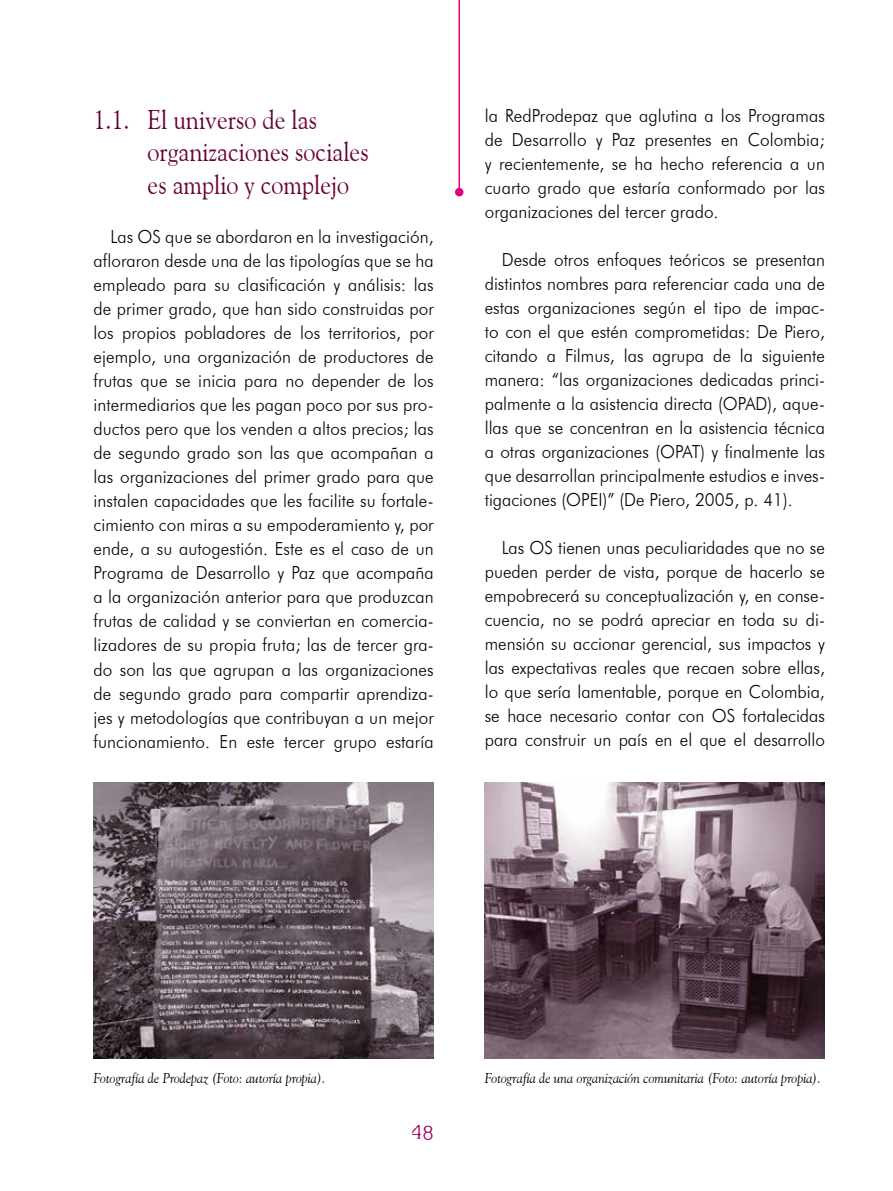
<style>
.page{position:relative;width:893px;height:1191px;background:#fff}
.page>*{position:absolute;margin:0;border:0;box-sizing:border-box;transform-origin:0 0}
.t1{font:27px/32.4px "Goudy Old Style BT";color:#690036;scale:.9 1}
.t2{font:21px "My type of font";color:#a00057}
.t3{font:300 18px/24px "Futura BT";color:#000;text-align:justify;scale:.95 1}
.t4{font:italic 14.25px "Goudy Old Style BT";color:#000;scale:.95 1}
</style>
<div class="page">
<hr style="left:458px;top:0;width:2px;height:192px;background:#e2007a">
<div style="left:455px;top:188px;width:8px;height:8px;background:#e2007a;border-radius:50%"></div>
<img style="left:94px;top:782px;width:340px;height:277px">
<img style="left:485px;top:782px;width:340px;height:277px">
<h1 class="t1" style="left:148px;top:103px;width:247px;text-indent:-54px">1.1. El universo de las organizaciones sociales es amplio y complejo</h1>
<p class="t3" style="left:94px;top:225px;width:360px;text-indent:17px">Las OS que se abordaron en la investigación, afloraron desde una de las tipologías que se ha empleado para su clasificación y análisis: las de primer grado, que han sido construidas por los propios pobladores de los territorios, por ejemplo, una organización de productores de frutas que se inicia para no depender de los intermediarios que les pagan poco por sus pro&shy;ductos pero que los venden a altos precios; las de segundo grado son las que acompañan a las organizaciones del primer grado para que instalen capacidades que les facilite su fortale&shy;cimiento con miras a su empoderamiento y, por ende, a su autogestión. Este es el caso de un Programa de Desarrollo y Paz que acompaña a la organización anterior para que produzcan frutas de calidad y se conviertan en comercia&shy;lizadores de su propia fruta; las de tercer gra&shy;do son las que agrupan a las organizaciones de segundo grado para compartir aprendiza&shy;jes y metodologías que contribuyan a un mejor funcionamiento. En este tercer grupo estaría</p>
<p class="t3" style="left:485px;top:104px;width:360px">la RedProdepaz que aglutina a los Programas de Desarrollo y Paz presentes en Colombia; y recientemente, se ha hecho referencia a un cuarto grado que estaría conformado por las organizaciones del tercer grado.</p>
<p class="t3" style="left:485px;top:248px;width:360px;text-indent:17px">Desde otros enfoques teóricos se presentan distintos nombres para referenciar cada una de estas organizaciones según el tipo de impac&shy;to con el que estén comprometidas: De Piero, citando a Filmus, las agrupa de la siguiente manera: “las organizaciones dedicadas princi&shy;palmente a la asistencia directa (OPAD), aque&shy;llas que se concentran en la asistencia técnica a otras organizaciones (OPAT) y finalmente las que desarrollan principalmente estudios e inves&shy;tigaciones (OPEI)” (De Piero, 2005, p. 41).</p>
<p class="t3" style="left:485px;top:536px;width:360px;text-indent:17px">Las OS tienen unas peculiaridades que no se pueden perder de vista, porque de hacerlo se empobrecerá su conceptualización y, en conse&shy;cuencia, no se podrá apreciar en toda su di&shy;mensión su accionar gerencial, sus impactos y las expectativas reales que recaen sobre ellas, lo que sería lamentable, porque en Colombia, se hace necesario contar con OS fortalecidas para construir un país en el que el desarrollo</p>
<p class="t4" style="left:94px;top:1068px;width:246px">Fotografía de Prodepaz (Foto: autoría propia).</p>
<p class="t4" style="left:485px;top:1068px;width:355px">Fotografía de una organización comunitaria (Foto: autoría propia).</p>
<p class="t2" style="left:410px;top:1119px;width:25px">48</p>
</div>
